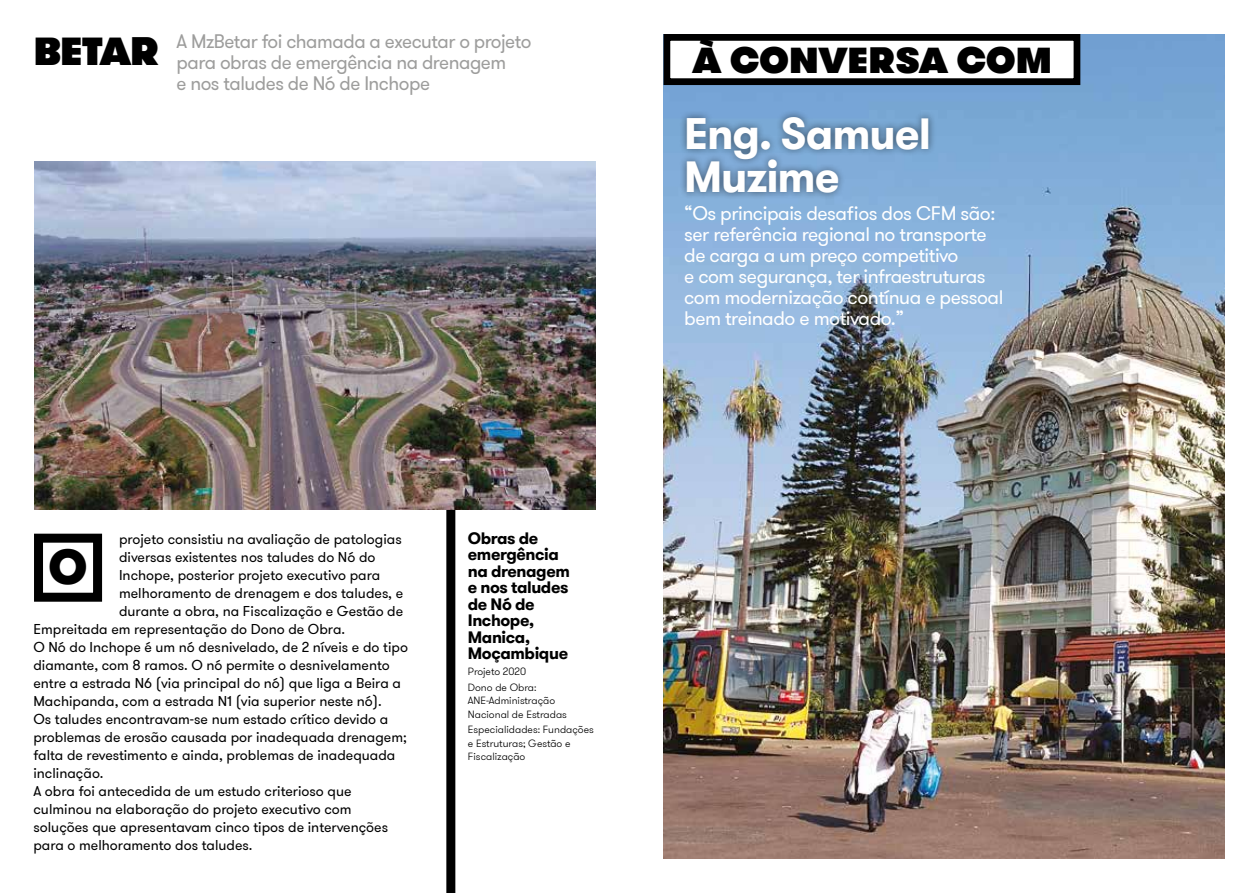
<style>
.page{position:relative;width:1259px;height:893px;background:#fff}
.page>*{position:absolute;margin:0;border:0;box-sizing:border-box;transform-origin:0 0}
.t1{font:900 48px "GT Walsheim Pro";color:#000}
.t2{font:700 43.5px/43.5px "GT Walsheim Pro";letter-spacing:-.025em;color:#fff}
.t3{font:800 39px "GT Walsheim Pro";letter-spacing:-.035em;color:#000}
.t4{font:800 36px "GT Walsheim Pro";letter-spacing:.005em;color:#000}
.t5{font:19.5px/21px "GT Walsheim Pro";letter-spacing:-.025em;color:#fff}
.t6{font:19.5px/21px "GT Walsheim Pro";letter-spacing:-.025em;color:#9d9d9c}
.t7{font:700 16.5px/16.5px "GT Walsheim Pro";letter-spacing:-.025em;color:#000}
.t8{font:14.25px "GT Walsheim Pro";color:#000}
.t9{font:300 10.5px/13.5px "GT Walsheim Pro";color:#000}
</style>
<div class="page">
<div style="left:446px;top:468px;width:9px;height:425px;background:#000"></div>
<img style="left:663px;top:34px;width:562px;height:825px">
<div style="left:667px;top:37px;width:410px;height:45px;background:#fff"></div>
<div style="left:663px;top:34px;width:417px;height:51px;border:7px solid #000"></div>
<div style="left:679px;top:109px;width:257px;height:91px;background:#000;opacity:.5"></div>
<img style="left:34px;top:162px;width:561px;height:348px">
<div style="left:34px;top:534px;width:68px;height:68px;border:9px solid #000"></div>
<h3 class="t6" style="left:176px;top:32px;width:356px">A MzBetar foi chamada a executar o projeto para obras de emergência na drenagem<br>e nos taludes de Nó de Inchope</h3>
<h3 class="t3" style="left:34px;top:24px;width:126px">BETAR</h3>
<h3 class="t4" style="left:692px;top:35px;width:361px">À CONVERSA COM</h3>
<h2 class="t2" style="left:684px;top:112px;width:248px">Eng. Samuel<br>Muzime</h2>
<p class="t8" style="left:119px;top:530px;width:284px">projeto consistiu na avaliação de patologias</p>
<p class="t8" style="left:119px;top:548px;width:258px">diversas existentes nos taludes do Nó do</p>
<p class="t8" style="left:119px;top:566px;width:263px">Inchope, posterior projeto executivo para</p>
<p class="t8" style="left:119px;top:584px;width:286px">melhoramento de drenagem e dos taludes, e</p>
<p class="t8" style="left:119px;top:602px;width:286px">durante a obra, na Fiscalização e Gestão de</p>
<p class="t8" style="left:33px;top:620px;width:313px">Empreitada em representação do Dono de Obra.</p>
<p class="t8" style="left:33px;top:638px;width:376px">O Nó do Inchope é um nó desnivelado, de 2 níveis e do tipo</p>
<p class="t8" style="left:33px;top:656px;width:358px">diamante, com 8 ramos. O nó permite o desnivelamento</p>
<p class="t8" style="left:33px;top:674px;width:369px">entre a estrada N6 (via principal do nó) que liga a Beira a</p>
<p class="t8" style="left:33px;top:692px;width:350px">Machipanda, com a estrada N1 (via superior neste nó).</p>
<p class="t8" style="left:33px;top:710px;width:356px">Os taludes encontravam-se num estado crítico devido a</p>
<p class="t8" style="left:33px;top:728px;width:375px">problemas de erosão causada por inadequada drenagem;</p>
<p class="t8" style="left:33px;top:746px;width:363px">falta de revestimento e ainda, problemas de inadequada</p>
<p class="t8" style="left:33px;top:764px;width:71px">inclinação.</p>
<p class="t8" style="left:33px;top:782px;width:320px">A obra foi antecedida de um estudo criterioso que</p>
<p class="t8" style="left:33px;top:800px;width:320px">culminou na elaboração do projeto executivo com</p>
<p class="t8" style="left:33px;top:818px;width:356px">soluções que apresentavam cinco tipos de intervenções</p>
<p class="t8" style="left:33px;top:836px;width:220px">para o melhoramento dos taludes.</p>
<h1 class="t1" style="left:49px;top:535px;width:40px">O</h1>
<p class="t7" style="left:468px;top:530px;width:104px">Obras de emergência na drenagem e nos taludes de Nó de<br>Inchope,<br>Manica,<br>Moçambique</p>
<p class="t9" style="left:468px;top:664px;width:70px;line-height:15.6px">Projeto 2020<br>Dono de Obra:</p>
<p class="t9" style="left:468px;top:694px;width:101px">ANE-Administração<br>Nacional de Estradas</p>
<p class="t9" style="left:468px;top:723px;width:127px">Especialidades: Fundações e Estruturas; Gestão e<br>Fiscalização</p>
<h3 class="t5" style="left:684px;top:203px;width:321px">“Os principais desafios dos CFM são: ser referência regional no transporte de carga a um preço competitivo<br>e com segurança, ter infraestruturas com modernização contínua e pessoal bem treinado e motivado.”</h3>
</div>
